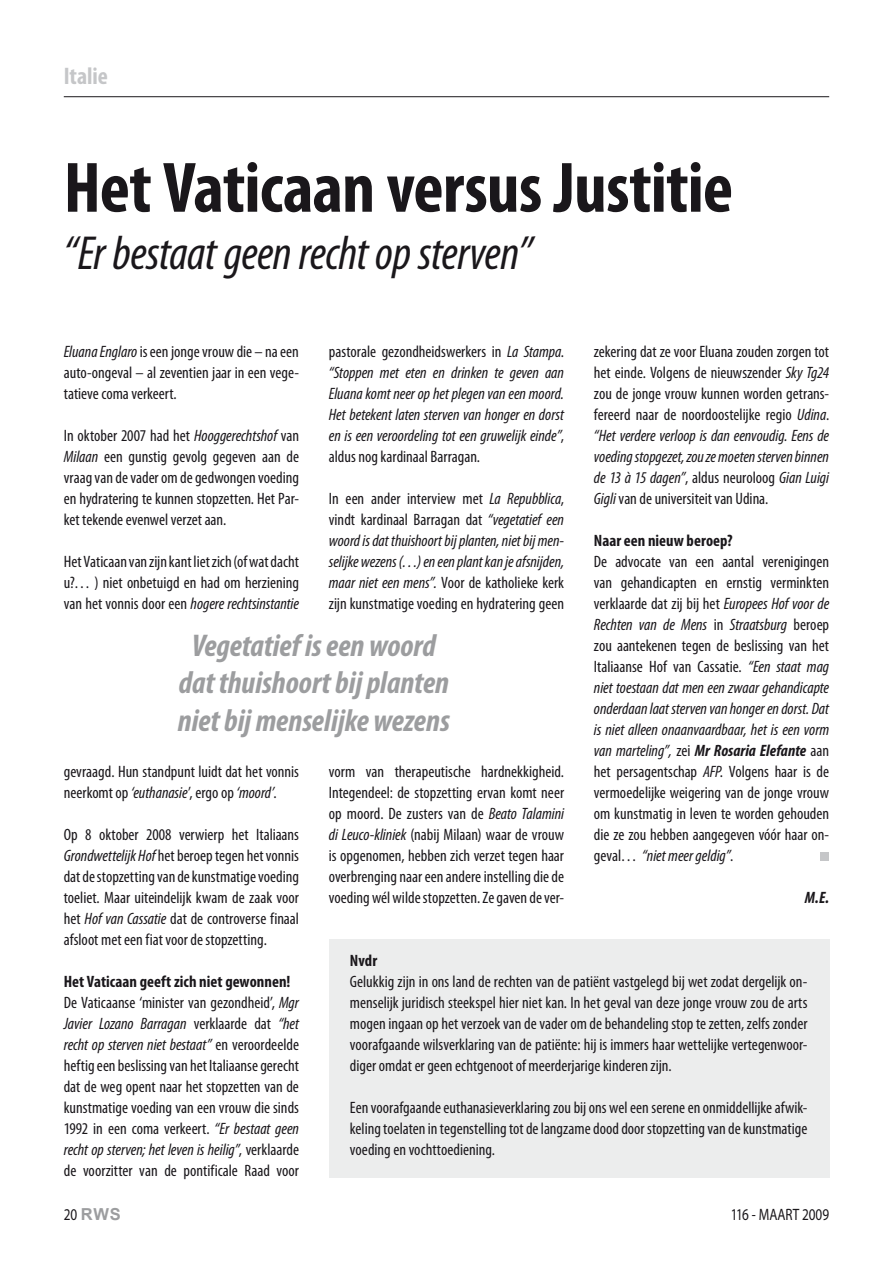
<style>
.page{position:relative;width:893px;height:1263px;background:#fff}
.page>*{position:absolute;margin:0;border:0;box-sizing:border-box;transform-origin:0 0}
.t1{font:700 condensed 72px "Myriad Pro";letter-spacing:-.01em;color:#1a171b}
.t2{font:italic condensed 48px "Myriad Pro";letter-spacing:-.01em;color:#1a171b}
.t3{font:italic 700 condensed 31.5px/37.8px "Myriad Pro";color:#9c9d9f;text-align:center}
.t4{font:700 condensed 24px "Myriad Pro";letter-spacing:-.005em;color:#c5c6c8}
.t5{font:condensed 16.5px/21px "Myriad Pro";color:#1a171b;text-align:justify}
.t6{font:italic condensed 16.5px/21px "Myriad Pro";color:#1a171b;text-align:justify}
.t7{font:700 condensed 16.5px "Myriad Pro";letter-spacing:.005em;color:#1a171b}
.t8{font:16.5px "Myriad Pro";color:#1a171b;scale:.8 1}
.t9{font:700 16.5px "Arial";color:#9c9d9f}
.t10{font:italic 700 condensed 16.5px "Myriad Pro";color:#1a171b}
.s1{font-style:italic}
.s2{font-style:normal}
.s3{font-weight:700;font-style:italic}
.s4{font-weight:700}
.s5{font-family:"Myriad Pro";font-weight:400;color:#1a171b}
</style>
<div class="page">
<div style="left:329px;top:939px;width:500px;height:239px;background:#eceded"></div>
<hr style="left:64px;top:96px;width:765px;height:1px;background:#1a171b">
<div style="left:821px;top:852px;width:8px;height:9px;background:#c5c6c8"></div>
<h3 class="t4" style="left:64px;top:61px;width:46px">Italie</h3>
<h1 class="t1" style="left:64px;top:143px;width:671px">Het Vaticaan versus Justitie</h1>
<h2 class="t2" style="left:64px;top:224px;width:470px">“Er bestaat geen recht op sterven”</h2>
<p class="t5" style="left:64px;top:341px;width:237px"><span class="s1">Eluana Englaro</span> is een jonge vrouw die – na een auto-ongeval – al zeventien jaar in een vege&shy;tatieve coma verkeert.</p>
<p class="t5" style="left:64px;top:425px;width:237px">In oktober 2007 had het <span class="s1">Hooggerechtshof</span> van <span class="s1">Milaan</span> een gunstig gevolg gegeven aan de vraag van de vader om de gedwongen voeding en hydratering te kunnen stopzetten. Het Par&shy;ket tekende evenwel verzet aan.</p>
<p class="t5" style="left:64px;top:551px;width:237px">Het Vaticaan van zijn kant liet zich (of wat dacht u?… ) niet onbetuigd en had om herziening van het vonnis door een <span class="s1">hogere rechtsinstantie</span></p>
<p class="t6" style="left:329px;top:341px;width:237px"><span class="s2">pastorale gezondheidswerkers in</span> La Stampa<span class="s2">. </span>“Stoppen met eten en drinken te geven aan Eluana komt neer op het plegen van een moord.<br>Het betekent laten sterven van honger en dorst en is een veroordeling tot een gruwelijk einde”<span class="s2">, aldus nog kardinaal Barragan.</span></p>
<p class="t6" style="left:329px;top:488px;width:237px"><span class="s2">In een ander interview met</span> La Repubblica<span class="s2">, vindt kardinaal Barragan dat</span> “vegetatief een woord is dat thuishoort bij planten, niet bij men&shy;selijke wezens (…) en een plant kan je afsnijden, maar niet een mens”. <span class="s2">Voor de katholieke kerk zijn kunstmatige voeding en hydratering geen</span></p>
<p class="t5" style="left:594px;top:341px;width:237px">zekering dat ze voor Eluana zouden zorgen tot het einde. Volgens de nieuwszender <span class="s1">Sky Tg24 </span>zou de jonge vrouw kunnen worden getrans&shy;fereerd naar de noordoostelijke regio <span class="s1">Udina</span>. <span class="s1">“Het verdere verloop is dan eenvoudig. Eens de voeding stopgezet, zou ze moeten sterven binnen de 13 à 15 dagen”</span>, aldus neuroloog <span class="s1">Gian Luigi Gigli</span> van de universiteit van Udina.</p>
<p class="t7" style="left:594px;top:530px;width:140px">Naar een nieuw beroep?</p>
<p class="t5" style="left:594px;top:551px;width:237px">De advocate van een aantal verenigingen van gehandicapten en ernstig verminkten verklaarde dat zij bij het <span class="s1">Europees Hof voor de Rechten van de Mens</span> in <span class="s1">Straatsburg</span> beroep zou aantekenen tegen de beslissing van het Italiaanse Hof van Cassatie. <span class="s1">“Een staat mag niet toestaan dat men een zwaar gehandicapte onderdaan laat sterven van honger en dorst. Dat is niet alleen onaanvaardbaar, het is een vorm van marteling”,</span> zei <span class="s3">Mr Rosaria Elefante</span> aan het persagentschap <span class="s1">AFP</span>. Volgens haar is de vermoedelijke weigering van de jonge vrouw om kunstmatig in leven te worden gehouden die ze zou hebben aangegeven vóór haar on&shy;geval… <span class="s1">“niet meer geldig”</span>.</p>
<h3 class="t3" style="left:178px;top:625px;width:274px">Vegetatief is een woord dat thuishoort bij planten niet bij menselijke wezens</h3>
<p class="t5" style="left:64px;top:761px;width:237px">gevraagd. Hun standpunt luidt dat het vonnis neerkomt op <span class="s1">‘euthanasie</span>’, ergo op <span class="s1">‘moord’</span>.</p>
<p class="t5" style="left:64px;top:824px;width:237px">Op 8 oktober 2008 verwierp het Italiaans <span class="s1">Grondwettelijk Hof</span> het beroep tegen het vonnis dat de stopzetting van de kunstmatige voeding toeliet. Maar uiteindelijk kwam de zaak voor het <span class="s1">Hof van Cassatie</span> dat de controverse finaal afsloot met een fiat voor de stopzetting.</p>
<p class="t5" style="left:64px;top:971px;width:237px;text-align:left"><span class="s4">Het Vaticaan geeft zich niet gewonnen!<br></span>De Vaticaanse ‘minister van gezondheid’, <span class="s1">Mgr Javier Lozano Barragan</span> verklaarde dat <span class="s1">“het recht op sterven niet bestaat”</span> en veroordeelde heftig een beslissing van het Italiaanse gerecht dat de weg opent naar het stopzetten van de kunstmatige voeding van een vrouw die sinds 1992 in een coma verkeert. <span class="s1">“Er bestaat geen recht op sterven; het leven is heilig”</span>, verklaarde de voorzitter van de pontificale Raad voor</p>
<p class="t5" style="left:329px;top:761px;width:237px">vorm van therapeutische hardnekkigheid.<br>Integendeel: de stopzetting ervan komt neer op moord. De zusters van de <span class="s1">Beato Talamini di Leuco-kliniek</span> (nabij Milaan) waar de vrouw is opgenomen, hebben zich verzet tegen haar overbrenging naar een andere instelling die de voeding wél wilde stopzetten. Ze gaven de ver-</p>
<p class="t10" style="left:805px;top:887px;width:26px">M.E.</p>
<p class="t7" style="left:350px;top:950px;width:29px">Nvdr</p>
<p class="t5" style="left:350px;top:971px;width:459px">Gelukkig zijn in ons land de rechten van de patiënt vastgelegd bij wet zodat dergelijk on&shy;menselijk juridisch steekspel hier niet kan. In het geval van deze jonge vrouw zou de arts mogen ingaan op het verzoek van de vader om de behandeling stop te zetten, zelfs zonder voorafgaande wilsverklaring van de patiënte: hij is immers haar wettelijke vertegenwoor&shy;diger omdat er geen echtgenoot of meerderjarige kinderen zijn.</p>
<p class="t5" style="left:350px;top:1097px;width:459px">Een voorafgaande euthanasieverklaring zou bij ons wel een serene en onmiddellijke afwik&shy;keling toelaten in tegenstelling tot de langzame dood door stopzetting van de kunstmatige voeding en vochttoediening.</p>
<p class="t9" style="left:64px;top:1204px;width:59px"><span class="s5">20</span> RWS</p>
<p class="t8" style="left:731px;top:1206px;width:124px">116 - MAART 2009</p>
</div>
